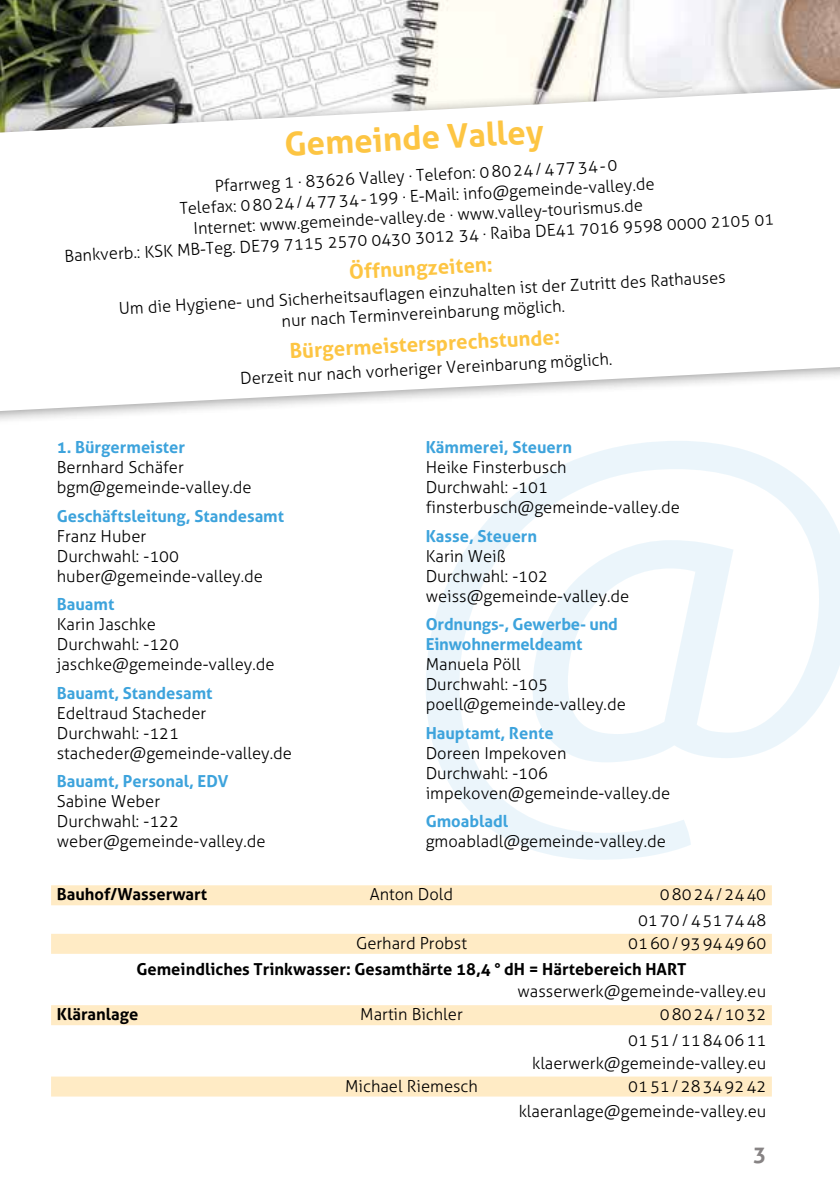
<style>
.page{position:relative;width:840px;height:1191px;background:#fff}
.page>*{position:absolute;margin:0;border:0;box-sizing:border-box;transform-origin:0 0}
.t1{font:700 33px "Aller";color:#fdc543}
.t2{font:700 22px "Aller";color:#878384}
.t3{font:700 20.6px "Aller";color:#fdc543}
.t4{font:300 16.6px/20.6px "Aller";color:#000;text-align:center}
.t5{font:300 16.4px/20px "Aller";color:#000}
.t6{font:700 16.4px/20px "Aller";color:#3da3dc}
.t7{font:700 16.4px "Aller";color:#000}
</style>
<div class="page">
<svg style="left:426px;top:441px;width:413px;height:418px"></svg>
<img style="left:0;top:0;width:839px;height:77px">
<div style="left:0;top:77px;width:839px;height:349px;background:#000;opacity:.4"></div>
<svg style="left:0;top:89px;width:839px;height:322px"></svg>
<div style="left:51px;top:885px;width:720px;height:20px;background:#ffebc5"></div>
<div style="left:51px;top:933px;width:720px;height:20px;background:#ffebc5"></div>
<div style="left:51px;top:1005px;width:720px;height:20px;background:#ffebc5"></div>
<div style="left:51px;top:1076px;width:720px;height:20px;background:#ffebc5"></div>
<h1 class="t1" style="left:283px;top:124px;width:261px;rotate:-3deg">Gemeinde Valley</h1>
<p class="t4" style="left:61px;top:184px;width:711px;rotate:-3deg">Pfarrweg 1 · 83626 Valley · Telefon: 08024/47734-0<br>Telefax: 08024/47734-199 · E-Mail: info@gemeinde-valley.de<br>Internet: www.gemeinde-valley.de · www.valley-tourismus.de<br>Bankverb.: KSK MB-Teg. DE79 7115 2570 0430 3012 34 · Raiba DE41 7016 9598 0000 2105 01</p>
<p class="t3" style="left:348px;top:259px;width:145px;rotate:-3deg">Öffnungzeiten:</p>
<p class="t4" style="left:118px;top:298px;width:608px;rotate:-3deg">Um die Hygiene- und Sicherheitsauflagen einzuhalten ist der Zutritt des Rathauses nur nach Terminvereinbarung möglich.</p>
<p class="t3" style="left:289px;top:338px;width:272px;rotate:-3deg">Bürgermeistersprechstunde:</p>
<p class="t4" style="left:239px;top:368px;width:374px;rotate:-3deg">Derzeit nur nach vorheriger Vereinbarung möglich.</p>
<p class="t6" style="left:57px;top:437px;width:130px">1. Bürgermeister</p>
<p class="t5" style="left:57px;top:457px;width:196px">Bernhard Schäfer bgm@gemeinde-valley.de</p>
<p class="t6" style="left:57px;top:505px;width:229px">Geschäftsleitung, Standesamt</p>
<p class="t5" style="left:57px;top:526px;width:207px">Franz Huber<br>Durchwahl: -100 huber@gemeinde-valley.de</p>
<p class="t6" style="left:57px;top:594px;width:59px">Bauamt</p>
<p class="t5" style="left:57px;top:614px;width:219px">Karin Jaschke<br>Durchwahl: -120 jaschke@gemeinde-valley.de</p>
<p class="t6" style="left:57px;top:682px;width:157px">Bauamt, Standesamt</p>
<p class="t5" style="left:57px;top:703px;width:236px">Edeltraud Stacheder<br>Durchwahl: -121 stacheder@gemeinde-valley.de</p>
<p class="t6" style="left:57px;top:771px;width:173px">Bauamt, Personal, EDV</p>
<p class="t5" style="left:57px;top:791px;width:210px">Sabine Weber<br>Durchwahl: -122 weber@gemeinde-valley.de</p>
<p class="t6" style="left:425px;top:437px;width:148px">Kämmerei, Steuern</p>
<p class="t5" style="left:425px;top:457px;width:256px">Heike Finsterbusch<br>Durchwahl: -101 finsterbusch@gemeinde-valley.de</p>
<p class="t6" style="left:425px;top:525px;width:113px">Kasse, Steuern</p>
<p class="t5" style="left:425px;top:546px;width:205px">Karin Weiß<br>Durchwahl: -102 weiss@gemeinde-valley.de</p>
<p class="t6" style="left:425px;top:614px;width:194px">Ordnungs-, Gewerbe- und<br>Einwohnermeldeamt</p>
<p class="t5" style="left:425px;top:654px;width:201px">Manuela Pöll<br>Durchwahl: -105 poell@gemeinde-valley.de</p>
<p class="t6" style="left:425px;top:722px;width:129px">Hauptamt, Rente</p>
<p class="t5" style="left:425px;top:743px;width:246px">Doreen Impekoven<br>Durchwahl: -106 impekoven@gemeinde-valley.de</p>
<p class="t6" style="left:425px;top:811px;width:84px">Gmoabladl</p>
<p class="t5" style="left:425px;top:831px;width:241px">gmoabladl@gemeinde-valley.de</p>
<p class="t7" style="left:57px;top:884px;width:152px">Bauhof/Wasserwart</p>
<p class="t5" style="left:369px;top:884px;width:85px">Anton Dold</p>
<p class="t5" style="left:637px;top:881px;width:130px;line-height:25.6px;text-align:right">08024/2440<br>0170/4517448</p>
<p class="t5" style="left:356px;top:933px;width:112px">Gerhard Probst</p>
<p class="t5" style="left:627px;top:933px;width:139px">0160/93944960</p>
<p class="t7" style="left:136px;top:958px;width:551px">Gemeindliches Trinkwasser: Gesamthärte 18,4 ° dH = Härtebereich HART</p>
<p class="t5" style="left:517px;top:981px;width:250px">wasserwerk@gemeinde-valley.eu</p>
<p class="t7" style="left:57px;top:1004px;width:83px">Kläranlage</p>
<p class="t5" style="left:360px;top:1004px;width:104px">Martin Bichler</p>
<p class="t5" style="left:627px;top:1001px;width:139px;line-height:25.6px;text-align:right">08024/1032<br>0151/11840611</p>
<p class="t5" style="left:531px;top:1053px;width:236px">klaerwerk@gemeinde-valley.eu</p>
<p class="t5" style="left:345px;top:1075px;width:134px">Michael Riemesch</p>
<p class="t5" style="left:518px;top:1073px;width:249px;line-height:25.6px;text-align:right">0151/28349242 klaeranlage@gemeinde-valley.eu</p>
<h2 class="t2" style="left:752px;top:1140px;width:15px">3</h2>
</div>
